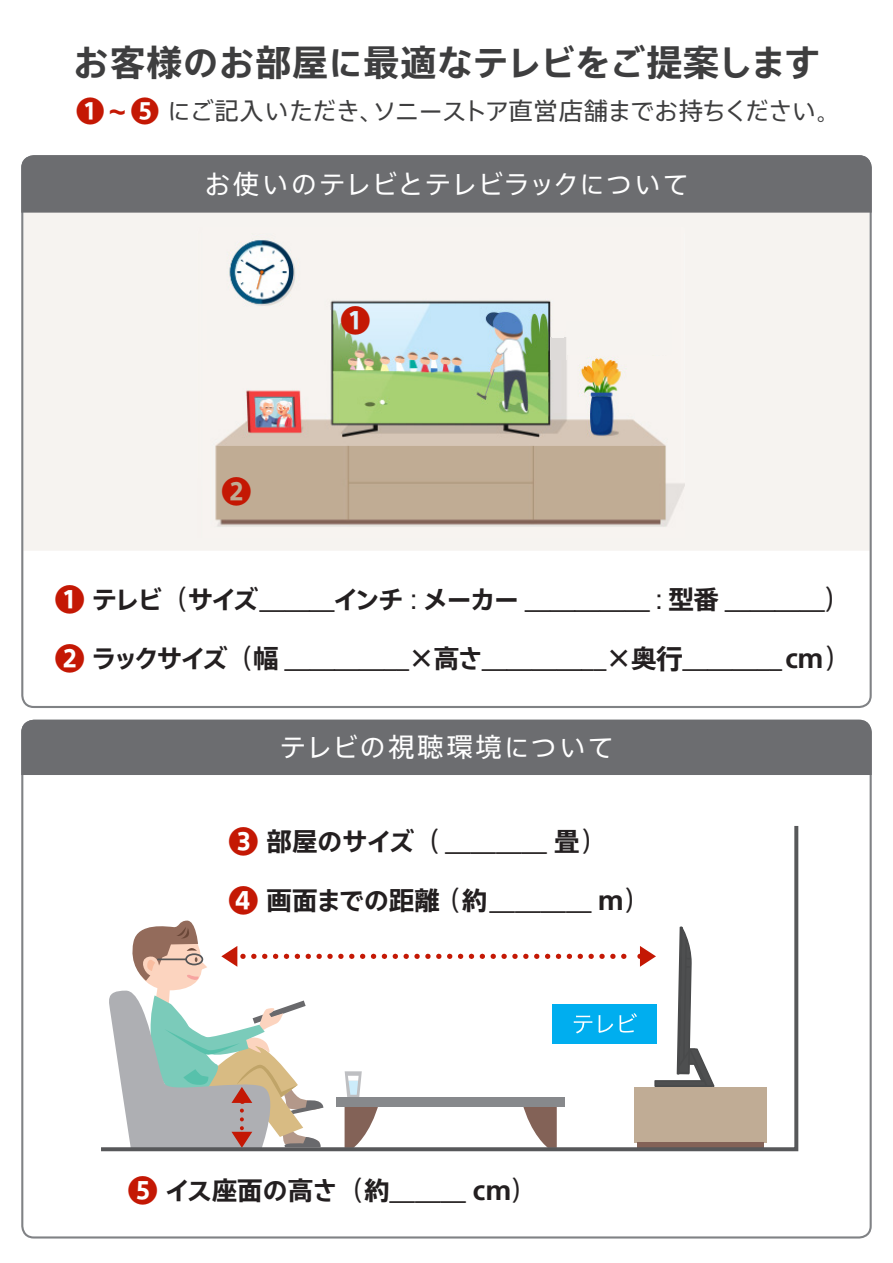
<style>
.page{position:relative;width:893px;height:1263px;background:#fff}
.page>*{position:absolute;margin:0;border:0;box-sizing:border-box;transform-origin:0 0}
.t1{font:700 35.85px "SST Jp Pro";letter-spacing:-.005em;color:#3e3e3f}
.t2{font:700 30.6px "SST Jp Pro";color:#c41804}
.t3{font:700 28.95px "SST Jp Pro";color:#c41804}
.t4{font:26.4px "SST Jp Pro";color:#fff}
.t5{font:26.4px "SST Jp Pro";letter-spacing:.08em;color:#fff}
.t6{font:25.5px "SST Jp Pro";color:#231f20}
.t7{font:700 25.5px "SST Jp Pro";letter-spacing:-.015em;color:#231f20}
.t8{font:24.45px "SST Jp Pro";letter-spacing:-.035em;color:#3e3e3f}
.t9{font:24.45px "SST Jp Pro";letter-spacing:.005em;color:#3e3e3f}
.s1{font-weight:700}
.s2{font-weight:700;font-size:27.15px}
.s3{font-weight:400}
</style>
<div class="page">
<div style="left:24px;top:213px;width:845px;height:338px;background:#f6f3f0"></div>
<img style="left:197px;top:228px;width:488px;height:310px">
<div style="left:207px;top:310px;width:123px;height:50px;background:#f6f3f0"></div>
<div style="left:566px;top:321px;width:106px;height:34px;background:#f6f3f0"></div>
<div style="left:550px;top:338px;width:16px;height:22px;background:#dddad8"></div>
<div style="left:552px;top:332px;width:12px;height:6px;background:#f6f3f0"></div>
<svg style="left:101px;top:826px;width:698px;height:326px"></svg>
<div style="left:21px;top:155px;width:851px;height:58px;background:#6c6d70"></div>
<div style="left:21px;top:720px;width:851px;height:55px;background:#6c6d70"></div>
<p class="t1" style="left:73px;top:34px;width:749px">お客様のお部屋に最適なテレビをご提案します</p>
<p class="t8" style="left:372px;top:93px;width:471px">ソニーストア直営店舗までお持ちください。</p>
<p class="t3" style="left:76px;top:88px;width:85px">❶~❺</p>
<p class="t9" style="left:167px;top:93px;width:219px">にご記入いただき、</p>
<p class="t4" style="left:204px;top:165px;width:487px">お使いのテレビとテレビラックについて</p>
<p class="t2" style="left:340px;top:296px;width:32px">1</p>
<p class="t2" style="left:221px;top:468px;width:32px">2</p>
<p class="t2" style="left:55px;top:575px;width:32px">❶</p>
<p class="t6" style="left:92px;top:580px;width:760px"><span class="s1">テレビ</span>（<span class="s1">サイズ</span>＿＿＿<span class="s1">インチ</span> : <span class="s1">メーカー</span>＿＿＿＿＿ : <span class="s1">型番</span> ____(</p>
<p class="t2" style="left:55px;top:635px;width:32px">❷</p>
<p class="t6" style="left:91px;top:640px;width:761px"><span class="s1">ラックサイズ</span>（<span class="s1">幅</span>＿＿＿＿＿＿<span class="s1">×高さ</span>＿＿＿＿＿＿<span class="s1">×奥</span><span class="s2">行</span>＿＿＿＿＿ <span class="s1">cm</span>(</p>
<p class="t5" style="left:280px;top:728px;width:336px">テレビの視聴環境について</p>
<p class="t2" style="left:228px;top:817px;width:32px">❸</p>
<p class="t7" style="left:266px;top:821px;width:342px">部屋のサイズ<span class="s3">（＿＿＿＿</span>畳<span class="s3">(</span></p>
<p class="t2" style="left:228px;top:877px;width:32px">❹</p>
<p class="t7" style="left:266px;top:881px;width:175px">画面までの距離</p>
<p class="t6" style="left:434px;top:882px;width:218px">（<span class="s1">約</span>＿＿＿＿ <span class="s1">m</span>(</p>
<p class="t2" style="left:128px;top:1167px;width:32px">❺</p>
<p class="t7" style="left:165px;top:1171px;width:374px">イス座面の高さ<span class="s3">（</span>約<span class="s3">＿＿＿</span> cm<span class="s3">(</span></p>
</div>
